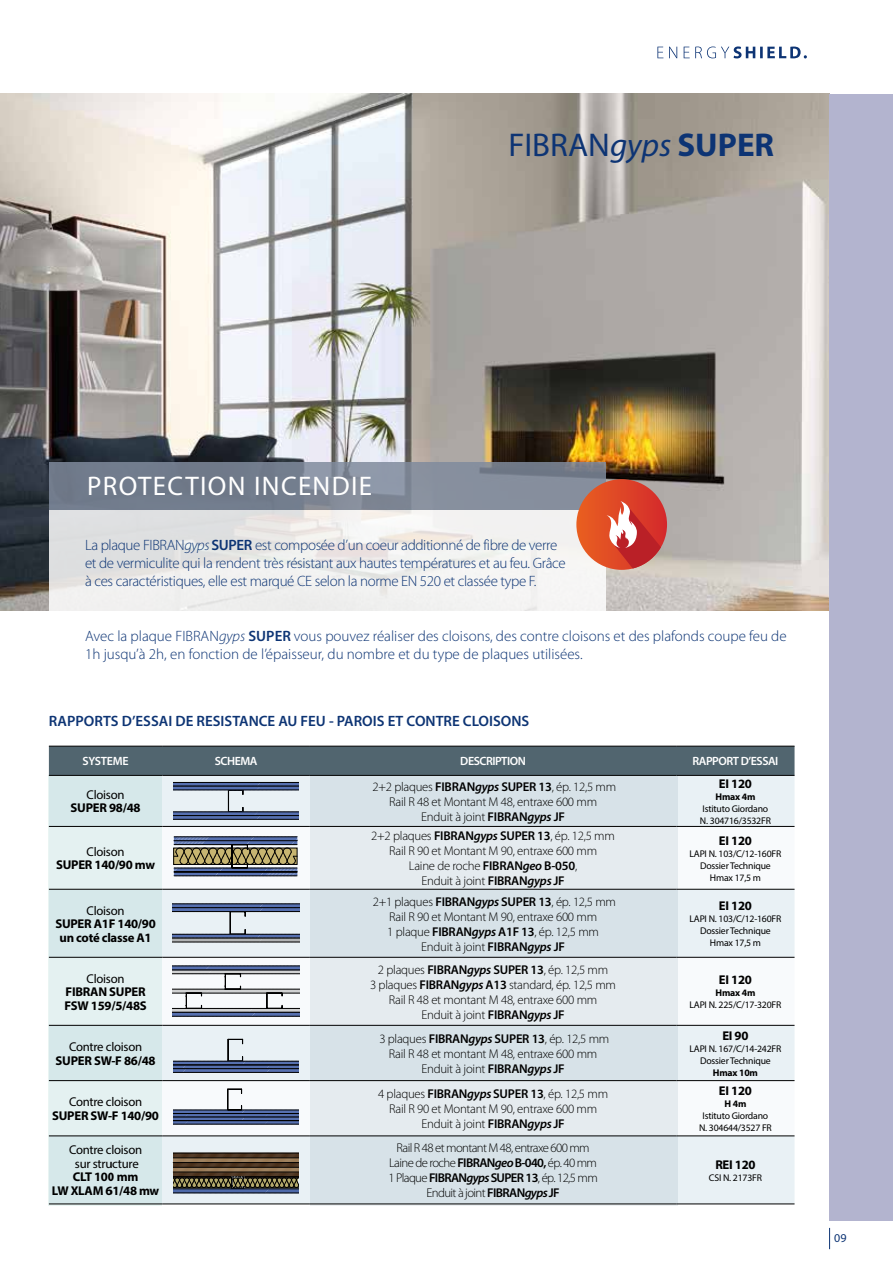
<style>
.page{position:relative;width:893px;height:1263px;background:#fff}
.page>*{position:absolute;margin:0;border:0;box-sizing:border-box;transform-origin:0 0}
.t1{font:33px "Myriad Pro";color:#0d3474}
.t2{font:27px "Myriad Pro";letter-spacing:.05em;color:#fff}
.t3{font:300 15px/18px "Myriad Pro";letter-spacing:-.025em;color:#0d3474}
.t4{font:300 15px/18px "Myriad Pro";color:#0d3474}
.t5{font:600 15px "Myriad Pro";color:#0d3474}
.t6{font:300 12.75px/15px "Myriad Pro";letter-spacing:-.02em;color:#000;text-align:center}
.t7{font:700 12.75px/13.5px "Myriad Pro";letter-spacing:-.02em;color:#000;text-align:center}
.t8{font:300 12.75px/15px "Myriad Pro";letter-spacing:-.05em;color:#000;text-align:center}
.t9{font:12.75px/13.5px "Myriad Pro";letter-spacing:-.02em;color:#000;text-align:center}
.t10{font:600 12px "Myriad Pro";letter-spacing:-.04em;color:#fff}
.t11{font:600 12px "Myriad Pro";letter-spacing:-.02em;color:#fff}
.t12{font:12px "Myriad Pro";color:#0d3474}
.t13{font:9.75px/12px "Myriad Pro";letter-spacing:-.02em;color:#000;text-align:center}
.t14{font:700 9.75px "Myriad Pro";letter-spacing:-.02em;color:#000}
.s1{font-style:italic}
.s2{font-weight:700}
.s3{font-weight:600}
.s4{font-weight:600;font-style:italic}
</style>
<div class="page">
<svg style="left:829px;top:1228px;width:1px;height:21px"></svg>
<svg style="left:657px;top:46px;width:150px;height:12px"></svg>
<img style="left:0;top:94px;width:829px;height:516px">
<div style="left:829px;top:94px;width:64px;height:1126px;background:#b3b4cf"></div>
<svg style="left:49px;top:510px;width:557px;height:100px;fill:#f1f0ef"></svg>
<svg style="left:49px;top:462px;width:557px;height:48px;background:#7b8493"></svg>
<div style="left:49px;top:747px;width:745px;height:28px;background:#51656f"></div>
<div style="left:162px;top:776px;width:632px;height:428px;background:#e9f1f5"></div>
<svg style="left:162px;top:827px;width:632px;height:308px"></svg>
<hr style="left:49px;top:746px;width:113px;height:1px;background:#000">
<hr style="left:162px;top:746px;width:148px;height:1px;background:#000">
<hr style="left:310px;top:746px;width:366px;height:1px;background:#000">
<hr style="left:676px;top:746px;width:118px;height:1px;background:#000">
<hr style="left:162px;top:775px;width:148px;height:1px;background:#000">
<hr style="left:162px;top:826px;width:148px;height:1px;background:#000">
<hr style="left:676px;top:775px;width:118px;height:1px;background:#000">
<hr style="left:676px;top:826px;width:118px;height:1px;background:#000">
<hr style="left:162px;top:889px;width:148px;height:1px;background:#000">
<hr style="left:676px;top:889px;width:118px;height:1px;background:#000">
<hr style="left:162px;top:957px;width:148px;height:1px;background:#000">
<hr style="left:676px;top:957px;width:118px;height:1px;background:#000">
<hr style="left:162px;top:1025px;width:148px;height:1px;background:#000">
<hr style="left:676px;top:1025px;width:118px;height:1px;background:#000">
<hr style="left:162px;top:1080px;width:148px;height:1px;background:#000">
<hr style="left:676px;top:1080px;width:118px;height:1px;background:#000">
<hr style="left:162px;top:1135px;width:148px;height:1px;background:#000">
<hr style="left:676px;top:1135px;width:118px;height:1px;background:#000">
<hr style="left:162px;top:1204px;width:148px;height:1px;background:#000">
<hr style="left:676px;top:1204px;width:118px;height:1px;background:#000">
<svg style="left:173px;top:782px;width:125px;height:39px;background:#97a3b7"></svg>
<svg style="left:172px;top:903px;width:128px;height:40px;background:#9ea8b7"></svg>
<svg style="left:173px;top:1039px;width:125px;height:34px;background:#a4afc0"></svg>
<svg style="left:173px;top:1089px;width:125px;height:36px"></svg>
<svg style="left:49px;top:775px;width:113px;height:430px;background:#d8e7e8"></svg>
<svg style="left:310px;top:775px;width:367px;height:430px;background:#d8e1e6"></svg>
<svg style="left:576px;top:479px;width:91px;height:91px;background:#e04e28"></svg>
<svg style="left:606px;top:501px;width:55px;height:67px;background:#d65c53"></svg>
<svg style="left:173px;top:836px;width:125px;height:40px;background:#6e706e"></svg>
<svg style="left:384px;top:964px;width:1px;height:41px"></svg>
<svg style="left:172px;top:964px;width:128px;height:53px"></svg>
<svg style="left:173px;top:1153px;width:126px;height:40px;background:#524637"></svg>
<h1 class="t1" style="left:508px;top:124px;width:267px">FIBRAN<span class="s1">gyps</span> <span class="s2">SUPER</span></h1>
<h2 class="t2" style="left:87px;top:470px;width:286px">PROTECTION INCENDIE</h2>
<p class="t3" style="left:85px;top:536px;width:482px">La plaque FIBRAN<span class="s1">gyps</span> <span class="s3">SUPER</span> est composée d’un coeur additionné de fibre de verre et de vermiculite qui la rendent très résistant aux hautes températures et au feu. Grâce à ces caractéristiques, elle est marqué CE selon la norme EN 520 et classée type F.</p>
<p class="t4" style="left:85px;top:627px;width:703px">Avec la plaque FIBRAN<span class="s1">gyps</span> <span class="s3">SUPER</span> vous pouvez réaliser des cloisons, des contre cloisons et des plafonds coupe feu de<br>1h jusqu’à 2h, en fonction de l’épaisseur, du nombre et du type de plaques utilisées.</p>
<p class="t5" style="left:49px;top:712px;width:482px">RAPPORTS D’ESSAI DE RESISTANCE AU FEU - PAROIS ET CONTRE CLOISONS</p>
<p class="t11" style="left:82px;top:754px;width:48px">SYSTEME</p>
<p class="t10" style="left:215px;top:754px;width:44px">SCHEMA</p>
<p class="t10" style="left:460px;top:754px;width:67px">DESCRIPTION</p>
<p class="t10" style="left:692px;top:754px;width:87px">RAPPORT D’ESSAI</p>
<p class="t9" style="left:87px;top:788px;width:39px">Cloison</p>
<p class="t7" style="left:71px;top:801px;width:71px">SUPER 98/48</p>
<p class="t6" style="left:373px;top:779px;width:245px">2+2 plaques <span class="s3">FIBRAN</span><span class="s4">gyps</span> <span class="s3">SUPER 13</span>, ép. 12,5 mm<br>Rail R 48 et Montant M 48, entraxe 600 mm<br>Enduit à joint <span class="s3">FIBRAN</span><span class="s4">gyps</span> <span class="s3">JF</span></p>
<p class="t7" style="left:719px;top:776px;width:34px">EI 120</p>
<p class="t14" style="left:715px;top:790px;width:41px">Hmax 4m</p>
<p class="t13" style="left:700px;top:802px;width:72px;text-align:left">Istituto Giordano<br>N. 304716/3532FR</p>
<p class="t9" style="left:87px;top:845px;width:39px">Cloison</p>
<p class="t7" style="left:56px;top:858px;width:100px">SUPER 140/90 mw</p>
<p class="t9" style="left:87px;top:903px;width:39px">Cloison</p>
<p class="t7" style="left:55px;top:916px;width:102px">SUPER A1F 140/90 un coté classe A1</p>
<p class="t9" style="left:87px;top:971px;width:39px">Cloison</p>
<p class="t7" style="left:64px;top:985px;width:84px;text-align:left">FIBRAN SUPER<br>FSW 159/5/48S</p>
<p class="t9" style="left:69px;top:1040px;width:75px">Contre cloison</p>
<p class="t7" style="left:56px;top:1053px;width:101px">SUPER SW-F 86/48</p>
<p class="t9" style="left:69px;top:1095px;width:75px">Contre cloison</p>
<p class="t7" style="left:52px;top:1108px;width:108px">SUPER SW-F 140/90</p>
<p class="t9" style="left:69px;top:1143px;width:75px">Contre cloison sur structure</p>
<p class="t7" style="left:52px;top:1170px;width:109px">CLT 100 mm<br>LW XLAM 61/48 mw</p>
<p class="t6" style="left:371px;top:828px;width:245px">2+2 plaques <span class="s3">FIBRAN</span><span class="s4">gyps</span> <span class="s3">SUPER 13</span>, ép. 12,5 mm Rail R 90 et Montant M 90, entraxe 600 mm<br>Laine de roche <span class="s3">FIBRAN</span><span class="s4">geo</span> <span class="s3">B-050</span>,<br>Enduit à joint <span class="s3">FIBRAN</span><span class="s4">gyps</span> <span class="s3">JF</span></p>
<p class="t7" style="left:719px;top:833px;width:34px">EI 120</p>
<p class="t13" style="left:689px;top:847px;width:93px">LAPI N. 103/C/12-160FR<br>Dossier Technique<br>Hmax 17,5 m</p>
<p class="t6" style="left:373px;top:894px;width:245px">2+1 plaques <span class="s3">FIBRAN</span><span class="s4">gyps</span> <span class="s3">SUPER 13</span>, ép. 12,5 mm Rail R 90 et Montant M 90, entraxe 600 mm<br>1 plaque <span class="s3">FIBRAN</span><span class="s4">gyps</span> <span class="s3">A1F 13</span>, ép. 12,5 mm Enduit à joint <span class="s3">FIBRAN</span><span class="s4">gyps</span> <span class="s3">JF</span></p>
<p class="t7" style="left:719px;top:898px;width:34px">EI 120</p>
<p class="t13" style="left:689px;top:913px;width:93px">LAPI N. 103/C/12-160FR<br>Dossier Technique<br>Hmax 17,5 m</p>
<p class="t6" style="left:370px;top:962px;width:247px">2 plaques <span class="s3">FIBRAN</span><span class="s4">gyps</span> <span class="s3">SUPER 13</span>, ép. 12,5 mm<br>3 plaques <span class="s3">FIBRAN</span><span class="s4">gyps</span> <span class="s3">A13</span> standard, ép. 12,5 mm Rail R 48 et montant M 48, entraxe 600 mm<br>Enduit à joint <span class="s3">FIBRAN</span><span class="s4">gyps</span> <span class="s3">JF</span></p>
<p class="t7" style="left:719px;top:972px;width:34px">EI 120</p>
<p class="t14" style="left:715px;top:986px;width:41px">Hmax 4m</p>
<p class="t13" style="left:689px;top:999px;width:93px">LAPI N. 225/C/17-320FR</p>
<p class="t6" style="left:379px;top:1031px;width:231px">3 plaques <span class="s3">FIBRAN</span><span class="s4">gyps</span> <span class="s3">SUPER 13</span>, ép. 12,5 mm<br>Rail R 48 et montant M 48, entraxe 600 mm<br>Enduit à joint <span class="s3">FIBRAN</span><span class="s4">gyps</span> <span class="s3">JF</span></p>
<p class="t7" style="left:722px;top:1028px;width:28px">EI 90</p>
<p class="t13" style="left:689px;top:1042px;width:93px">LAPI N. 167/C/14-242FR<br>Dossier Technique</p>
<p class="t14" style="left:713px;top:1066px;width:47px">Hmax 10m</p>
<p class="t6" style="left:378px;top:1086px;width:231px">4 plaques <span class="s3">FIBRAN</span><span class="s4">gyps</span> <span class="s3">SUPER 13</span>, ép. 12,5 mm<br>Rail R 90 et Montant M 90, entraxe 600 mm<br>Enduit à joint <span class="s3">FIBRAN</span><span class="s4">gyps</span> <span class="s3">JF</span></p>
<p class="t7" style="left:719px;top:1083px;width:34px">EI 120</p>
<p class="t14" style="left:724px;top:1097px;width:23px">H 4m</p>
<p class="t13" style="left:699px;top:1109px;width:74px">Istituto Giordano<br>N. 304644/3527 FR</p>
<p class="t8" style="left:388px;top:1141px;width:211px">Rail R 48 et montant M 48, entraxe 600 mm Laine de roche <span class="s3">FIBRAN</span><span class="s4">geo</span> <span class="s3">B-040,</span> ép. 40 mm 1 Plaque <span class="s3">FIBRAN</span><span class="s4">gyps</span> <span class="s3">SUPER 13</span>, ép. 12,5 mm Enduit à joint <span class="s3">FIBRAN</span><span class="s4">gyps</span> <span class="s3">JF</span></p>
<p class="t7" style="left:715px;top:1157px;width:42px">REI 120</p>
<p class="t13" style="left:709px;top:1171px;width:55px">CSI N. 2173FR</p>
<p class="t12" style="left:834px;top:1231px;width:14px">09</p>
</div>
